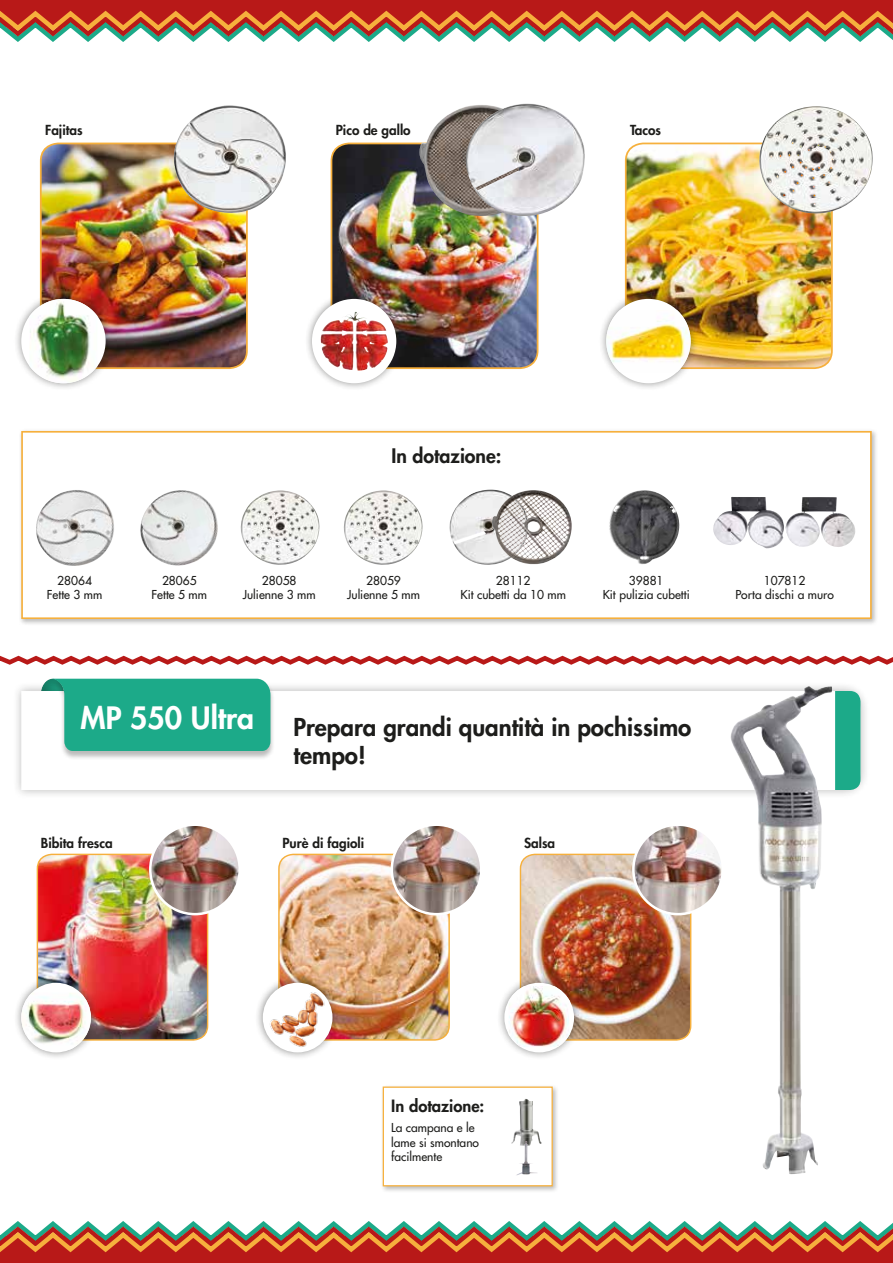
<style>
.page{position:relative;width:893px;height:1263px;background:#fff}
.page>*{position:absolute;margin:0;border:0;box-sizing:border-box;transform-origin:0 0}
.t1{font:800 30px "Futura";color:#fff}
.t2{font:800 24px/28.8px "Futura";color:#1d1d1b}
.t3{font:800 19.5px "Futura";color:#1d1d1b}
.t4{font:800 16.5px "Futura";color:#1d1d1b}
.t5{font:800 13.5px "Futura";color:#1d1d1b}
.t6{font:12px/14.4px "Futura";color:#1d1d1b;text-align:center}
</style>
<div class="page">
<div style="left:19px;top:428px;width:859px;height:197px;background:#1d1d1b;opacity:.3"></div>
<div style="left:21px;top:431px;width:851px;height:188px;background:#fff;border:2px solid #f6b03d"></div>
<img style="left:449px;top:490px;width:43px;height:75px">
<img style="left:492px;top:490px;width:80px;height:75px">
<img style="left:620px;top:490px;width:23px;height:10px">
<img style="left:36px;top:490px;width:78px;height:76px">
<img style="left:140px;top:490px;width:78px;height:76px">
<img style="left:240px;top:490px;width:80px;height:75px">
<img style="left:343px;top:490px;width:80px;height:75px">
<img style="left:713px;top:497px;width:143px;height:52px">
<img style="left:520px;top:854px;width:171px;height:185px">
<div style="left:520px;top:854px;width:171px;height:187px;border:1px solid #f6b03d;border-radius:15px"></div>
<div style="left:496px;top:974px;width:86px;height:86px;background:#1d1d1b;opacity:.5"></div>
<div style="left:504px;top:983px;width:70px;height:69px;background:#fff;border-radius:50%"></div>
<img style="left:509px;top:986px;width:61px;height:61px">
<img style="left:633px;top:825px;width:90px;height:89px;border-radius:45px">
<div style="left:632px;top:823px;width:92px;height:92px;border:2px solid #fff;border-radius:50%"></div>
<img style="left:279px;top:854px;width:169px;height:185px">
<div style="left:278px;top:854px;width:172px;height:187px;border:1px solid #f6b03d;border-radius:15px"></div>
<div style="left:255px;top:974px;width:85px;height:86px;background:#1d1d1b;opacity:.5"></div>
<img style="left:263px;top:983px;width:69px;height:69px;border-radius:35px">
<img style="left:392px;top:825px;width:89px;height:89px;border-radius:45px">
<div style="left:391px;top:823px;width:91px;height:92px;border:2px solid #fff;border-radius:50%"></div>
<img style="left:37px;top:854px;width:171px;height:185px">
<div style="left:37px;top:854px;width:171px;height:187px;border:1px solid #f6b03d;border-radius:15px"></div>
<div style="left:380px;top:1084px;width:179px;height:109px;background:#1d1d1b;opacity:.3"></div>
<div style="left:383px;top:1086px;width:170px;height:100px;background:#fff;border:1px solid #f6b03d"></div>
<img style="left:511px;top:1099px;width:31px;height:45px">
<img style="left:515px;top:1141px;width:23px;height:34px">
<div style="left:13px;top:974px;width:86px;height:86px;background:#1d1d1b;opacity:.5"></div>
<div style="left:21px;top:983px;width:70px;height:69px;background:#fff;border-radius:50%"></div>
<img style="left:21px;top:992px;width:70px;height:58px">
<img style="left:150px;top:825px;width:90px;height:89px;border-radius:45px">
<div style="left:149px;top:823px;width:92px;height:92px;border:2px solid #fff;border-radius:50%"></div>
<div style="left:12px;top:682px;width:858px;height:117px;background:#1d1d1b;opacity:.3"></div>
<svg style="left:21px;top:691px;width:814px;height:99px"></svg>
<div style="left:47px;top:678px;width:228px;height:82px;background:#1d1d1b;opacity:.3"></div>
<svg style="left:41px;top:679px;width:229px;height:72px;background:#30b093"></svg>
<div style="left:835px;top:691px;width:25px;height:99px;background:#1caa89"></div>
<div style="left:0;top:0;width:893px;height:26px;background:#b81918"></div>
<svg style="left:0;top:10px;width:893px;height:32px"></svg>
<div style="left:0;top:1236px;width:893px;height:27px;background:#b81918"></div>
<svg style="left:0;top:1221px;width:893px;height:32px"></svg>
<img style="left:730px;top:686px;width:102px;height:488px">
<svg style="left:0;top:655px;width:893px;height:10px"></svg>
<img style="left:331px;top:143px;width:207px;height:225px">
<div style="left:331px;top:143px;width:207px;height:226px;border:2px solid #f6b03d;border-radius:18px"></div>
<div style="left:304px;top:291px;width:100px;height:100px;background:#1d1d1b;opacity:.5"></div>
<img style="left:312px;top:299px;width:84px;height:84px;border-radius:50%">
<img style="left:322px;top:312px;width:33px;height:20px">
<img style="left:419px;top:107px;width:45px;height:111px">
<img style="left:464px;top:104px;width:121px;height:119px">
<img style="left:41px;top:143px;width:205px;height:224px">
<div style="left:40px;top:143px;width:208px;height:226px;border:2px solid #f6b03d;border-radius:18px"></div>
<div style="left:13px;top:291px;width:100px;height:100px;background:#1d1d1b;opacity:.5"></div>
<div style="left:21px;top:299px;width:85px;height:84px;background:#fff;border-radius:50%"></div>
<img style="left:29px;top:299px;width:68px;height:84px">
<img style="left:169px;top:105px;width:117px;height:109px">
<img style="left:626px;top:143px;width:205px;height:224px">
<div style="left:625px;top:143px;width:208px;height:226px;border:2px solid #f6b03d;border-radius:18px"></div>
<div style="left:598px;top:291px;width:100px;height:100px;background:#1d1d1b;opacity:.5"></div>
<div style="left:606px;top:299px;width:85px;height:84px;background:#fff;border-radius:50%"></div>
<img style="left:606px;top:310px;width:85px;height:62px">
<img style="left:756px;top:106px;width:117px;height:111px">
<p class="t5" style="left:45px;top:121px;width:39px">Fajitas</p>
<p class="t5" style="left:336px;top:121px;width:76px">Pico de gallo</p>
<p class="t5" style="left:630px;top:121px;width:32px">Tacos</p>
<h3 class="t3" style="left:391px;top:444px;width:112px">In dotazione:</h3>
<p class="t6" style="left:47px;top:573px;width:57px">28064<br>Fette 3 mm</p>
<p class="t6" style="left:152px;top:573px;width:57px">28065<br>Fette 5 mm</p>
<p class="t6" style="left:243px;top:573px;width:74px">28058<br>Julienne 3 mm</p>
<p class="t6" style="left:347px;top:573px;width:74px">28059<br>Julienne 5 mm</p>
<p class="t6" style="left:735px;top:573px;width:100px">107812<br>Porta dischi a muro</p>
<p class="t6" style="left:461px;top:573px;width:107px">28112<br>Kit cubetti da 10 mm</p>
<p class="t6" style="left:603px;top:573px;width:89px">39881<br>Kit pulizia cubetti</p>
<h1 class="t1" style="left:81px;top:698px;width:175px">MP 550 Ultra</h1>
<h2 class="t2" style="left:293px;top:712px;width:399px">Prepara grandi quantità in pochissimo tempo!</h2>
<p class="t5" style="left:41px;top:835px;width:73px">Bibita fresca</p>
<p class="t5" style="left:282px;top:835px;width:83px">Purè di fagioli</p>
<p class="t5" style="left:524px;top:835px;width:33px">Salsa</p>
<h3 class="t4" style="left:391px;top:1096px;width:95px">In dotazione:</h3>
<p class="t6" style="left:391px;top:1120px;width:89px;text-align:left">La campana e le lame si smontano facilmente</p>
</div>
